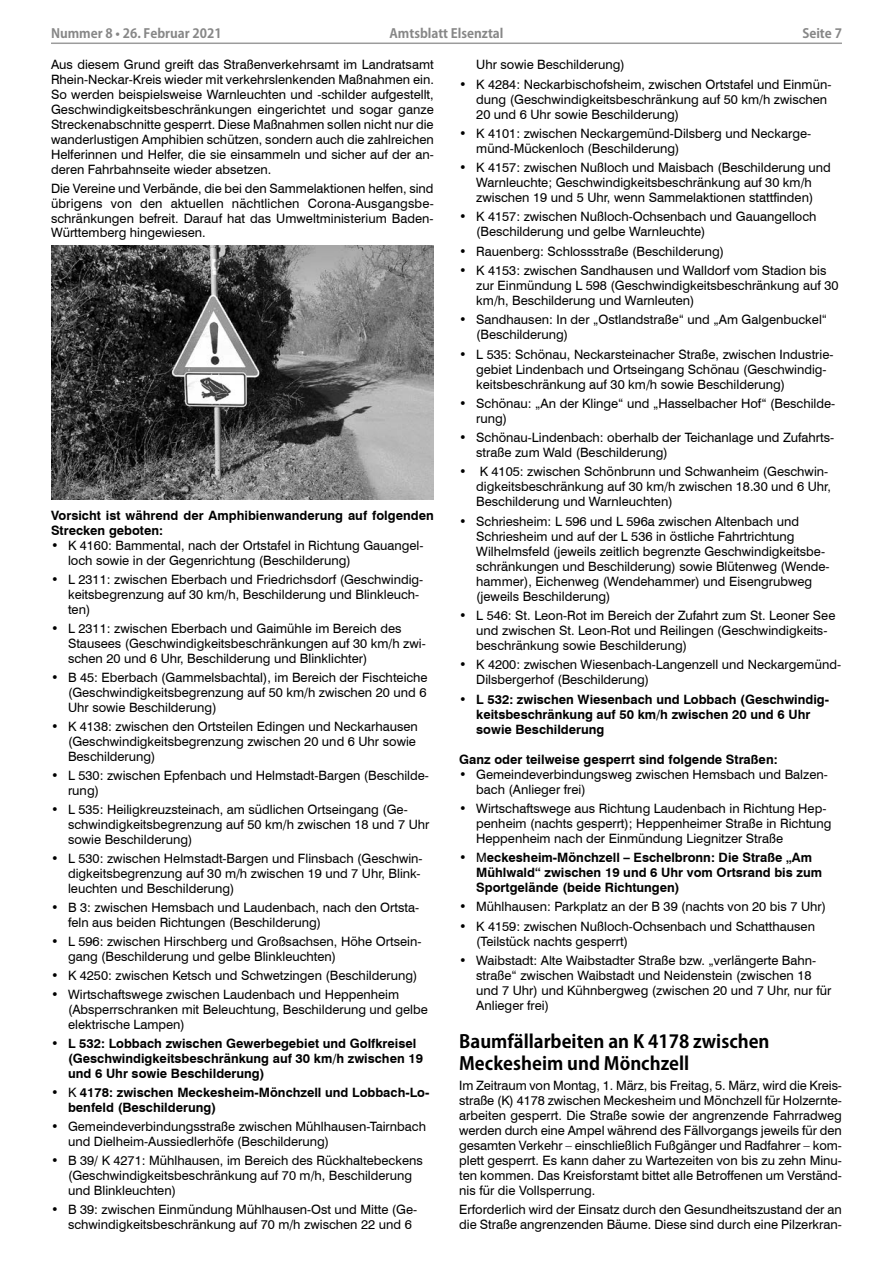
<style>
.page{position:relative;width:893px;height:1263px;background:#fff}
.page>*{position:absolute;margin:0;border:0;box-sizing:border-box;transform-origin:0 0}
.t1{font:700 18px/22.6px "Koz Go Pro";color:#000}
.t2{font:12.9px/15px "Swiss 721 BT";color:#000}
.t3{font:700 12.9px/14.9px "Swiss 721 BT";color:#000}
.t4{font:700 12.75px "Koz Go Pro";color:#878787}
.s1{font-weight:400}
</style>
<div class="page">
<hr style="left:51px;top:43px;width:791px;height:1px;background:#9c9c9c">
<img style="left:51px;top:246px;width:383px;height:254px">
<p class="t4" style="left:51px;top:25px;width:172px">Nummer 8 • 26. Februar 2021</p>
<p class="t4" style="left:389px;top:25px;width:116px">Amtsblatt Elsenztal</p>
<p class="t4" style="left:802px;top:25px;width:41px">Seite 7</p>
<p class="t2" style="left:51px;top:57px;width:384px;text-align:justify">Aus diesem Grund greift das Straßenverkehrsamt im Landratsamt Rhein-Neckar-Kreis wieder mit verkehrslenkenden Maßnahmen ein.<br>So werden beispielsweise Warnleuchten und -schilder aufgestellt, Geschwindigkeitsbeschränkungen eingerichtet und sogar ganze Streckenabschnitte gesperrt. Diese Maßnahmen sollen nicht nur die wanderlustigen Amphibien schützen, sondern auch die zahlreichen Helferinnen und Helfer, die sie einsammeln und sicher auf der an&shy;deren Fahrbahnseite wieder absetzen.</p>
<p class="t2" style="left:51px;top:181px;width:384px;text-align:justify">Die Vereine und Verbände, die bei den Sammelaktionen helfen, sind übrigens von den aktuellen nächtlichen Corona-Ausgangsbe&shy;schränkungen befreit. Darauf hat das Umweltministerium Baden-Württemberg hingewiesen.</p>
<p class="t2" style="left:476px;top:57px;width:150px">Uhr sowie Beschilderung)</p>
<p class="t2" style="left:476px;top:76px;width:357px;text-indent:-17px">• K 4284: Neckarbischofsheim, zwischen Ortstafel und Einmün&shy;dung (Geschwindigkeitsbeschränkung auf 50 km/h zwischen<br>20 und 6 Uhr sowie Beschilderung)</p>
<p class="t2" style="left:476px;top:126px;width:336px;text-indent:-17px">• K 4101: zwischen Neckargemünd-Dilsberg und Neckarge&shy;münd-Mückenloch (Beschilderung)</p>
<p class="t2" style="left:459px;top:160px;width:373px;text-align:center">• K 4157: zwischen Nußloch und Maisbach (Beschilderung und<br>Warnleuchte; Geschwindigkeitsbeschränkung auf 30 km/h zwischen 19 und 5 Uhr, wenn Sammelaktionen stattfinden)</p>
<p class="t2" style="left:476px;top:209px;width:342px;text-indent:-17px">• K 4157: zwischen Nußloch-Ochsenbach und Gauangelloch (Beschilderung und gelbe Warnleuchte)</p>
<p class="t2" style="left:459px;top:244px;width:266px">• Rauenberg: Schlossstraße (Beschilderung)</p>
<p class="t2" style="left:476px;top:263px;width:364px;text-indent:-17px">• K 4153: zwischen Sandhausen und Walldorf vom Stadion bis zur Einmündung L 598 (Geschwindigkeitsbeschränkung auf 30 km/h, Beschilderung und Warnleuten)</p>
<p class="t2" style="left:476px;top:312px;width:352px;text-indent:-17px">• Sandhausen: In der „Ostlandstraße“ und „Am Galgenbuckel“ (Beschilderung)</p>
<p class="t2" style="left:476px;top:346px;width:359px;text-indent:-17px">• L 535: Schönau, Neckarsteinacher Straße, zwischen Industrie&shy;gebiet Lindenbach und Ortseingang Schönau (Geschwindig&shy;keitsbeschränkung auf 30 km/h sowie Beschilderung)</p>
<p class="t2" style="left:476px;top:396px;width:360px;text-indent:-17px">• Schönau: „An der Klinge“ und „Hasselbacher Hof“ (Beschilde&shy;rung)</p>
<p class="t2" style="left:476px;top:430px;width:359px;text-indent:-17px">• Schönau-Lindenbach: oberhalb der Teichanlage und Zufahrts&shy;straße zum Wald (Beschilderung)</p>
<p class="t2" style="left:476px;top:464px;width:356px;text-indent:-17px">• K 4105: zwischen Schönbrunn und Schwanheim (Geschwin&shy;digkeitsbeschränkung auf 30 km/h zwischen 18.30 und 6 Uhr,<br>Beschilderung und Warnleuchten)</p>
<p class="t2" style="left:476px;top:513px;width:355px;text-indent:-17px">• Schriesheim: L 596 und L 596a zwischen Altenbach und Schriesheim und auf der L 536 in östliche Fahrtrichtung Wilhelmsfeld (jeweils zeitlich begrenzte Geschwindigkeitsbe&shy;schränkungen und Beschilderung) sowie Blütenweg (Wende&shy;hammer), Eichenweg (Wendehammer) und Eisengrubweg (jeweils Beschilderung)</p>
<p class="t2" style="left:476px;top:608px;width:361px;text-indent:-17px">• L 546: St. Leon-Rot im Bereich der Zufahrt zum St. Leoner See und zwischen St. Leon-Rot und Reilingen (Geschwindigkeits&shy;beschränkung sowie Beschilderung)</p>
<p class="t2" style="left:476px;top:657px;width:366px;text-indent:-17px">• K 4200: zwischen Wiesenbach-Langenzell und Neckargemünd-<br>Dilsbergerhof (Beschilderung)</p>
<p class="t3" style="left:476px;top:691px;width:354px;text-indent:-17px"><span class="s1">•</span> L 532: zwischen Wiesenbach und Lobbach (Geschwindig&shy;keitsbeschränkung auf 50 km/h zwischen 20 und 6 Uhr sowie Beschilderung</p>
<p class="t3" style="left:459px;top:751px;width:320px">Ganz oder teilweise gesperrt sind folgende Straßen:</p>
<p class="t2" style="left:476px;top:766px;width:353px;text-indent:-17px">• Gemeindeverbindungsweg zwischen Hemsbach und Balzen&shy;bach (Anlieger frei)</p>
<p class="t2" style="left:476px;top:801px;width:357px;text-indent:-17px">• Wirtschaftswege aus Richtung Laudenbach in Richtung Hep&shy;penheim (nachts gesperrt); Heppenheimer Straße in Richtung<br>Heppenheim nach der Einmündung Liegnitzer Straße</p>
<p class="t3" style="left:476px;top:850px;width:347px;text-indent:-17px"><span class="s1">• M</span>eckesheim-Mönchzell – Eschelbronn: Die Straße „Am<br>Mühlwald“ zwischen 19 und 6 Uhr vom Ortsrand bis zum<br>Sportgelände (beide Richtungen)</p>
<p class="t2" style="left:459px;top:899px;width:368px">• Mühlhausen: Parkplatz an der B 39 (nachts von 20 bis 7 Uhr)</p>
<p class="t2" style="left:476px;top:918px;width:340px;text-indent:-17px">• K 4159: zwischen Nußloch-Ochsenbach und Schatthausen (Teilstück nachts gesperrt)</p>
<p class="t2" style="left:476px;top:953px;width:357px;text-indent:-17px">• Waibstadt: Alte Waibstadter Straße bzw. „verlängerte Bahn&shy;straße“ zwischen Waibstadt und Neidenstein (zwischen 18 und 7 Uhr) und Kühnbergweg (zwischen 20 und 7 Uhr, nur für Anlieger frei)</p>
<h1 class="t1" style="left:459px;top:1031px;width:312px">Baumfällarbeiten an K 4178 zwischen<br>Meckesheim und Mönchzell</h1>
<p class="t2" style="left:459px;top:1077px;width:384px;text-align:justify">Im Zeitraum von Montag, 1. März, bis Freitag, 5. März, wird die Kreis&shy;straße (K) 4178 zwischen Meckesheim und Mönchzell für Holzernte&shy;arbeiten gesperrt. Die Straße sowie der angrenzende Fahrradweg werden durch eine Ampel während des Fällvorgangs jeweils für den gesamten Verkehr – einschließlich Fußgänger und Radfahrer – kom&shy;plett gesperrt. Es kann daher zu Wartezeiten von bis zu zehn Minu&shy;ten kommen. Das Kreisforstamt bittet alle Betroffenen um Verständ&shy;nis für die Vollsperrung.</p>
<p class="t2" style="left:459px;top:1202px;width:384px">Erforderlich wird der Einsatz durch den Gesundheitszustand der an die Straße angrenzenden Bäume. Diese sind durch eine Pilzerkran-</p>
<p class="t3" style="left:51px;top:508px;width:384px">Vorsicht ist während der Amphibienwanderung auf folgenden<br>Strecken geboten:</p>
<p class="t2" style="left:68px;top:538px;width:357px;text-indent:-17px">• K 4160: Bammental, nach der Ortstafel in Richtung Gauangel&shy;loch sowie in der Gegenrichtung (Beschilderung)</p>
<p class="t2" style="left:68px;top:572px;width:357px;text-indent:-17px">• L 2311: zwischen Eberbach und Friedrichsdorf (Geschwindig&shy;keitsbegrenzung auf 30 km/h, Beschilderung und Blinkleuch&shy;ten)</p>
<p class="t2" style="left:68px;top:621px;width:359px;text-indent:-17px">• L 2311: zwischen Eberbach und Gaimühle im Bereich des<br>Stausees (Geschwindigkeitsbeschränkungen auf 30 km/h zwi&shy;schen 20 und 6 Uhr, Beschilderung und Blinklichter)</p>
<p class="t2" style="left:68px;top:670px;width:361px;text-align:justify;text-indent:-17px">• B 45: Eberbach (Gammelsbachtal), im Bereich der Fischteiche (Geschwindigkeitsbegrenzung auf 50 km/h zwischen 20 und 6<br>Uhr sowie Beschilderung)</p>
<p class="t2" style="left:68px;top:719px;width:351px;text-indent:-17px">• K 4138: zwischen den Ortsteilen Edingen und Neckarhausen (Geschwindigkeitsbegrenzung zwischen 20 und 6 Uhr sowie<br>Beschilderung)</p>
<p class="t2" style="left:68px;top:768px;width:362px;text-indent:-17px">• L 530: zwischen Epfenbach und Helmstadt-Bargen (Beschilde&shy;rung)</p>
<p class="t2" style="left:68px;top:802px;width:363px;text-indent:-17px">• L 535: Heiligkreuzsteinach, am südlichen Ortseingang (Ge&shy;schwindigkeitsbegrenzung auf 50 km/h zwischen 18 und 7 Uhr sowie Beschilderung)</p>
<p class="t2" style="left:68px;top:851px;width:356px;text-indent:-17px">• L 530: zwischen Helmstadt-Bargen und Flinsbach (Geschwin&shy;digkeitsbegrenzung auf 30 m/h zwischen 19 und 7 Uhr, Blink&shy;leuchten und Beschilderung)</p>
<p class="t2" style="left:68px;top:900px;width:353px;text-indent:-17px">• B 3: zwischen Hemsbach und Laudenbach, nach den Ortsta&shy;feln aus beiden Richtungen (Beschilderung)</p>
<p class="t2" style="left:68px;top:934px;width:355px;text-indent:-17px">• L 596: zwischen Hirschberg und Großsachsen, Höhe Ortsein&shy;gang (Beschilderung und gelbe Blinkleuchten)</p>
<p class="t2" style="left:51px;top:968px;width:368px">• K 4250: zwischen Ketsch und Schwetzingen (Beschilderung)</p>
<p class="t2" style="left:68px;top:987px;width:361px;text-indent:-17px">• Wirtschaftswege zwischen Laudenbach und Heppenheim (Absperrschranken mit Beleuchtung, Beschilderung und gelbe elektrische Lampen)</p>
<p class="t3" style="left:68px;top:1036px;width:357px;text-indent:-17px"><span class="s1">•</span> L 532: Lobbach zwischen Gewerbegebiet und Golfkreisel (Geschwindigkeitsbeschränkung auf 30 km/h zwischen 19 und 6 Uhr sowie Beschilderung)</p>
<p class="t3" style="left:68px;top:1085px;width:363px;text-indent:-17px"><span class="s1">• K</span> 4178: zwischen Meckesheim-Mönchzell und Lobbach-Lo&shy;benfeld (Beschilderung)</p>
<p class="t2" style="left:68px;top:1119px;width:359px;text-indent:-17px">• Gemeindeverbindungsstraße zwischen Mühlhausen-Tairnbach und Dielheim-Aussiedlerhöfe (Beschilderung)</p>
<p class="t2" style="left:68px;top:1153px;width:356px;text-indent:-17px">• B 39/ K 4271: Mühlhausen, im Bereich des Rückhaltebeckens (Geschwindigkeitsbeschränkung auf 70 m/h, Beschilderung und Blinkleuchten)</p>
<p class="t2" style="left:68px;top:1202px;width:351px;text-indent:-17px">• B 39: zwischen Einmündung Mühlhausen-Ost und Mitte (Ge&shy;schwindigkeitsbeschränkung auf 70 m/h zwischen 22 und 6</p>
</div>
